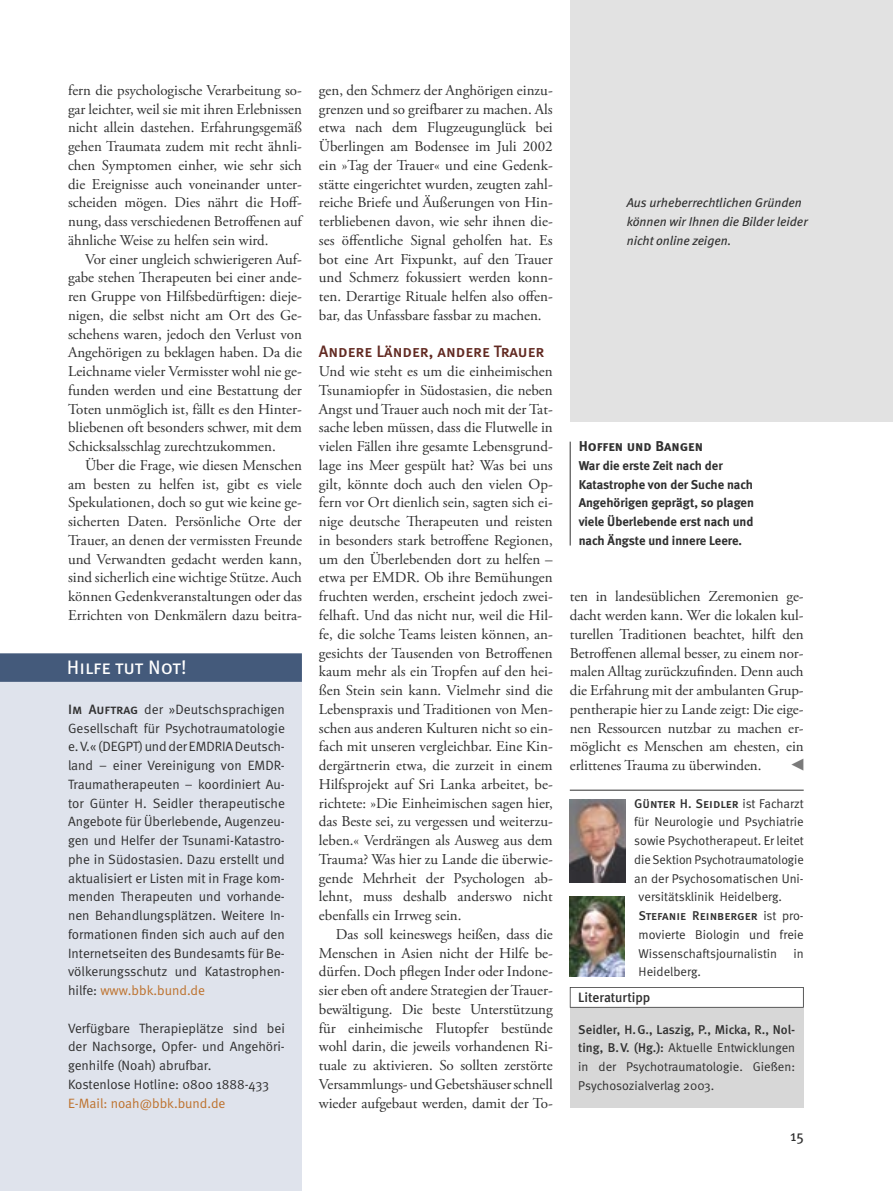
<style>
.page{position:relative;width:893px;height:1191px;background:#fff}
.page>*{position:absolute;margin:0;border:0;box-sizing:border-box;transform-origin:0 0}
.Kasten__Balken{font:19.5px "Meta Book Caps";color:#fff}
.Zwischenüberschrift{font:16.5px "Meta Medium Caps";color:#622a22}
.Grundtext{font:15px/18.8px "Adobe Garamond Pro";color:#303030;text-align:justify}
.Grundtext_ohne_Einzug{font:15px/18.8px "Adobe Garamond Pro";color:#303030;text-align:justify}
.t1{font:15px "Meta Book Caps";color:#303030}
.Grundtext-2{font:15px "Spektrum Dingbats";color:#7a7a7a}
.Bildunterschrift{font:14.25px "Meta Bold Caps";color:#303030}
.Kasten__Grundtext_ohne_Einzug{font:13.5px/18.8px "Meta Normal";color:#303030;text-align:justify}
.Kasten__Grundtext_ohne_Einzug-2{font:13.5px "Meta Normal";color:#bd712c}
.Literaturtipps_Balken{font:500 13.5px "Meta";color:#303030}
.Autor_unten{font:12.75px/18.8px "Meta Normal";color:#303030;text-align:justify}
.Autor_unten___Linie{font:12.75px "Meta Normal";color:#303030}
.Bildunterschrift-2{font:700 12.75px/18.8px "Meta";color:#303030}
.Bildunterschrift-3{font:italic 12.75px "Meta";color:#303030}
.Autor_unten___Linie-2{font:12.75px "Meta Medium Caps";color:#303030}
.s1{font-family:"Meta Medium Caps"}
.s2{color:#bd712c}
.s3{font-family:"Meta Normal"}
.s4{font-family:"Meta";font-weight:500}
</style>
<div class="page">
<img style="left:570px;top:799px;width:55px;height:83px">
<hr style="left:570px;top:790px;width:234px;height:1px;background:#303030">
<hr style="left:570px;top:441px;width:1px;height:104px;background:#303030">
<div style="left:570px;top:0;width:323px;height:422px;background:#e2e2e2"></div>
<div style="left:0;top:659px;width:302px;height:532px;background:#dfe3ec"></div>
<div style="left:0;top:653px;width:302px;height:29px;background:#445a7b"></div>
<div style="left:570px;top:987px;width:234px;height:120px;background:#d7d7d7"></div>
<div style="left:571px;top:987px;width:232px;height:20px;background:#fff"></div>
<img style="left:570px;top:897px;width:55px;height:79px">
<p class="Grundtext" style="left:68px;top:81px;width:235px">fern die psychologische Verarbeitung so&shy;gar leichter, weil sie mit ihren Erlebnissen nicht allein dastehen. Erfahrungsgemäß gehen Traumata zudem mit recht ähnli&shy;chen Symptomen einher, wie sehr sich die Ereignisse auch voneinander unter&shy;scheiden mögen. Dies nährt die Hoff&shy;nung, dass verschiedenen Betroffenen auf ähnliche Weise zu helfen sein wird.</p>
<p class="Grundtext" style="left:68px;top:250px;width:235px;text-indent:17px">Vor einer ungleich schwierigeren Auf&shy;gabe stehen Therapeuten bei einer ande&shy;ren Gruppe von Hilfsbedürftigen: dieje&shy;nigen, die selbst nicht am Ort des Ge&shy;schehens waren, jedoch den Verlust von Angehörigen zu beklagen haben. Da die Leichname vieler Vermisster wohl nie ge&shy;funden werden und eine Bestattung der Toten unmöglich ist, fällt es den Hinter&shy;bliebenen oft besonders schwer, mit dem Schicksalsschlag zurechtzukommen.</p>
<p class="Grundtext" style="left:68px;top:456px;width:235px;text-indent:17px">Über die Frage, wie diesen Menschen am besten zu helfen ist, gibt es viele Spekulationen, doch so gut wie keine ge&shy;sicherten Daten. Persönliche Orte der Trauer, an denen der vermissten Freunde und Verwandten gedacht werden kann, sind sicherlich eine wichtige Stütze. Auch können Gedenkveranstaltungen oder das Errichten von Denkmälern dazu beitra-</p>
<p class="Kasten__Balken" style="left:67px;top:656px;width:121px">Hilfe tut Not!</p>
<p class="Kasten__Grundtext_ohne_Einzug" style="left:68px;top:699px;width:218px"><span class="s1">Im Auftrag</span> der »Deutschsprachigen Gesellschaft für Psychotraumatologie e. V.« (DEGPT) und der EMDRIA Deutsch&shy;land – einer Vereinigung von EMDR-Traumatherapeuten – koordiniert Au&shy;tor Günter H. Seidler therapeutische Angebote für Überlebende, Augenzeu&shy;gen und Helfer der Tsunami-Katastro&shy;phe in Südostasien. Dazu erstellt und aktualisiert er Listen mit in Frage kom&shy;menden Therapeuten und vorhande&shy;nen Behandlungsplätzen. Weitere In&shy;formationen finden sich auch auf den Internetseiten des Bundesamts für Be&shy;völkerungsschutz und Katastrophen&shy;hilfe: <span class="s2">www.bbk.bund.de</span></p>
<p class="Kasten__Grundtext_ohne_Einzug" style="left:68px;top:1018px;width:218px">Verfügbare Therapieplätze sind bei der Nachsorge, Opfer- und Angehöri&shy;genhilfe (Noah) abrufbar.</p>
<p class="Kasten__Grundtext_ohne_Einzug" style="left:68px;top:1074px;width:203px">Kostenlose Hotline: 0800 1888-433</p>
<p class="Kasten__Grundtext_ohne_Einzug-2" style="left:68px;top:1095px;width:159px">E-Mail: noah@bbk.bund.de</p>
<p class="Grundtext" style="left:319px;top:81px;width:235px">gen, den Schmerz der Anghörigen einzu&shy;grenzen und so greifbarer zu machen. Als etwa nach dem Flugzeugunglück bei Überlingen am Bodensee im Juli 2002 ein »Tag der Trauer« und eine Gedenk&shy;stätte eingerichtet wurden, zeugten zahl&shy;reiche Briefe und Äußerungen von Hin&shy;terbliebenen davon, wie sehr ihnen die&shy;ses öffentliche Signal geholfen hat. Es bot eine Art Fixpunkt, auf den Trauer und Schmerz fokussiert werden konn&shy;ten. Derartige Rituale helfen also offen&shy;bar, das Unfassbare fassbar zu machen.</p>
<p class="Zwischenüberschrift" style="left:319px;top:342px;width:227px">Andere Länder, andere Trauer</p>
<p class="Grundtext_ohne_Einzug" style="left:319px;top:362px;width:235px">Und wie steht es um die einheimischen Tsunamiopfer in Südostasien, die neben Angst und Trauer auch noch mit der Tat&shy;sache leben müssen, dass die Flutwelle in vielen Fällen ihre gesamte Lebensgrund&shy;lage ins Meer gespült hat? Was bei uns gilt, könnte doch auch den vielen Op&shy;fern vor Ort dienlich sein, sagten sich ei&shy;nige deutsche Therapeuten und reisten in besonders stark betroffene Regionen, um den Überlebenden dort zu helfen – etwa per EMDR. Ob ihre Bemühungen fruchten werden, erscheint jedoch zwei&shy;felhaft. Und das nicht nur, weil die Hil&shy;fe, die solche Teams leisten können, an&shy;gesichts der Tausenden von Betroffenen kaum mehr als ein Tropfen auf den hei&shy;ßen Stein sein kann. Vielmehr sind die Lebenspraxis und Traditionen von Men&shy;schen aus anderen Kulturen nicht so ein&shy;fach mit unseren vergleichbar. Eine Kin&shy;dergärtnerin etwa, die zurzeit in einem Hilfsprojekt auf Sri Lanka arbeitet, be&shy;richtete: »Die Einheimischen sagen hier, das Beste sei, zu vergessen und weiterzu&shy;leben.« Verdrängen als Ausweg aus dem Trauma? Was hier zu Lande die überwie&shy;gende Mehrheit der Psychologen ab&shy;lehnt, muss deshalb anderswo nicht ebenfalls ein Irrweg sein.</p>
<p class="Grundtext" style="left:319px;top:925px;width:235px;text-indent:17px">Das soll keineswegs heißen, dass die Menschen in Asien nicht der Hilfe be&shy;dürfen. Doch pflegen Inder oder Indone&shy;sier eben oft andere Strategien der Trauer&shy;bewältigung. Die beste Unterstützung für einheimische Flutopfer bestünde wohl darin, die jeweils vorhandenen Ri&shy;tuale zu aktivieren. So sollten zerstörte Versammlungs- und Gebetshäuser schnell wieder aufgebaut werden, damit der To-</p>
<p class="Bildunterschrift-3" style="left:627px;top:195px;width:177px">Aus urheberrechtlichen Gründen</p>
<p class="Bildunterschrift-3" style="left:627px;top:214px;width:183px">können wir Ihnen die Bilder leider</p>
<p class="Bildunterschrift-3" style="left:627px;top:233px;width:106px">nicht online zeigen.</p>
<p class="Bildunterschrift" style="left:579px;top:438px;width:126px">Hoffen und Bangen</p>
<p class="Bildunterschrift-2" style="left:579px;top:456px;width:177px">War die erste Zeit nach der<br>Katastrophe von der Suche nach<br>Angehörigen geprägt, so plagen viele Überlebende erst nach und nach Ängste und innere Leere.</p>
<p class="Grundtext" style="left:570px;top:587px;width:235px">ten in landesüblichen Zeremonien ge&shy;dacht werden kann. Wer die lokalen kul&shy;turellen Traditionen beachtet, hilft den Betroffenen allemal besser, zu einem nor&shy;malen Alltag zurückzufinden. Denn auch die Erfahrung mit der ambulanten Grup&shy;pentherapie hier zu Lande zeigt: Die eige&shy;nen Ressourcen nutzbar zu machen er&shy;möglicht es Menschen am ehesten, ein erlittenes Trauma zu überwinden.</p>
<p class="Grundtext-2" style="left:792px;top:756px;width:13px">●</p>
<p class="Autor_unten___Linie-2" style="left:634px;top:795px;width:171px">Günter H. Seidler <span class="s3">ist Facharzt</span></p>
<p class="Autor_unten___Linie" style="left:634px;top:814px;width:171px">für Neurologie und Psychiatrie</p>
<p class="Autor_unten___Linie" style="left:634px;top:833px;width:171px">sowie Psychotherapeut. Er leitet</p>
<p class="Autor_unten___Linie" style="left:634px;top:852px;width:171px">die Sektion Psychotraumatologie</p>
<p class="Autor_unten___Linie" style="left:634px;top:870px;width:171px">an der Psychosomatischen Uni-</p>
<p class="Autor_unten___Linie" style="left:639px;top:889px;width:145px">versitätsklinik Heidelberg.</p>
<p class="Autor_unten" style="left:639px;top:906px;width:167px"><span class="s1">Stefanie Reinberger</span> ist pro&shy;movierte Biologin und freie Wissenschaftsjournalistin</p>
<p class="Autor_unten" style="left:793px;top:943px;width:12px">in</p>
<p class="Autor_unten" style="left:639px;top:962px;width:64px">Heidelberg.</p>
<p class="Literaturtipps_Balken" style="left:578px;top:989px;width:74px">Literaturtipp</p>
<p class="Autor_unten" style="left:578px;top:1019px;width:218px"><span class="s4">Seidler, H. G., Laszig, P., Micka, R., Nol&shy;ting, B. V. (Hg.):</span> Aktuelle Entwicklungen in der Psychotraumatologie. Gießen:<br>Psychosozialverlag 2003.</p>
<p class="t1" style="left:790px;top:1126px;width:15px">15</p>
</div>
